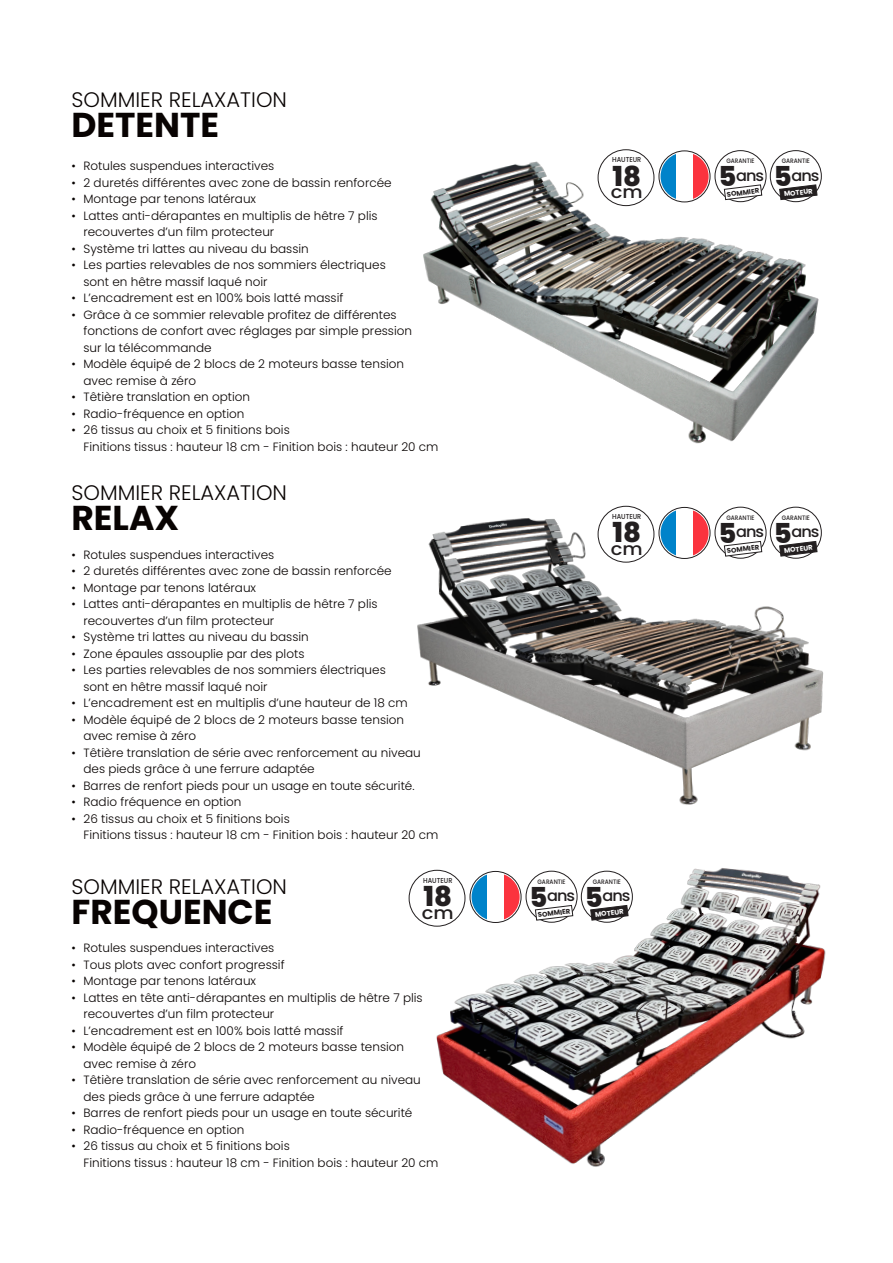
<style>
.page{position:relative;width:893px;height:1263px;background:#fff}
.page>*{position:absolute;margin:0;border:0;box-sizing:border-box;transform-origin:0 0}
.t1{font:700 34.5px "Poppins";color:#080302}
.t2{font:800 27.45px "Poppins";color:#231f20}
.t3{font:300 21px "Poppins";color:#080302}
.t4{font:500 17.55px "Poppins";color:#231f20;scale:1.11 1}
.t5{font:500 15.45px "Poppins";letter-spacing:-.07em;color:#231f20;scale:1.04 1}
.t6{font:300 12px "Poppins";color:#080302}
.t7{font:500 7.2px "Poppins";color:#231f20;scale:.9 1}
.t8{font:700 6.9px "Poppins";color:#231f20}
.t9{font:700 6.9px "Poppins";color:#fff}
.t10{font:500 6.45px "Poppins";color:#231f20;scale:.9 1}
</style>
<div class="page">
<img style="left:410px;top:868px;width:416px;height:299px">
<img style="left:417px;top:505px;width:407px;height:300px">
<img style="left:423px;top:149px;width:399px;height:295px">
<div style="left:598px;top:150px;width:56px;height:56px;background:#fff;border-radius:50%"></div>
<div style="left:598px;top:149px;width:56px;height:57px;border:1px solid #231f20;border-radius:50%"></div>
<div style="left:715px;top:150px;width:51px;height:52px;border:1px solid #231f20;border-radius:50%"></div>
<svg style="left:723px;top:184px;width:40px;height:17px"></svg>
<div style="left:770px;top:150px;width:52px;height:52px;border:1px solid #231f20;border-radius:50%"></div>
<svg style="left:779px;top:184px;width:39px;height:17px"></svg>
<div style="left:659px;top:150px;width:51px;height:52px;border:1px solid #231f20;border-radius:50%"></div>
<svg style="left:660px;top:152px;width:16px;height:48px"></svg>
<div style="left:676px;top:152px;width:17px;height:48px;background:#fff"></div>
<svg style="left:693px;top:152px;width:16px;height:48px"></svg>
<div style="left:598px;top:506px;width:56px;height:56px;background:#fff;border-radius:50%"></div>
<div style="left:598px;top:506px;width:56px;height:57px;border:1px solid #231f20;border-radius:50%"></div>
<div style="left:715px;top:507px;width:51px;height:52px;border:1px solid #231f20;border-radius:50%"></div>
<svg style="left:723px;top:540px;width:40px;height:17px"></svg>
<div style="left:770px;top:507px;width:52px;height:52px;border:1px solid #231f20;border-radius:50%"></div>
<svg style="left:779px;top:540px;width:39px;height:17px"></svg>
<div style="left:659px;top:507px;width:51px;height:52px;border:1px solid #231f20;border-radius:50%"></div>
<svg style="left:660px;top:509px;width:16px;height:48px"></svg>
<div style="left:676px;top:509px;width:17px;height:48px;background:#fff"></div>
<svg style="left:693px;top:509px;width:16px;height:48px"></svg>
<div style="left:409px;top:870px;width:56px;height:56px;background:#fff;border-radius:50%"></div>
<div style="left:409px;top:870px;width:56px;height:57px;border:1px solid #231f20;border-radius:50%"></div>
<div style="left:526px;top:871px;width:51px;height:52px;border:1px solid #231f20;border-radius:50%"></div>
<svg style="left:534px;top:904px;width:40px;height:17px"></svg>
<div style="left:581px;top:871px;width:52px;height:52px;border:1px solid #231f20;border-radius:50%"></div>
<svg style="left:590px;top:904px;width:39px;height:17px"></svg>
<div style="left:470px;top:871px;width:51px;height:52px;border:1px solid #231f20;border-radius:50%"></div>
<svg style="left:472px;top:873px;width:15px;height:48px"></svg>
<div style="left:487px;top:873px;width:17px;height:48px;background:#fff"></div>
<svg style="left:504px;top:873px;width:16px;height:48px"></svg>
<p class="t3" style="left:71px;top:87px;width:217px">SOMMIER RELAXATION</p>
<p class="t1" style="left:71px;top:105px;width:149px">DETENTE</p>
<p class="t6" style="left:71px;top:159px;width:204px">• Rotules suspendues interactives</p>
<p class="t6" style="left:71px;top:175px;width:322px">• 2 duretés différentes avec zone de bassin renforcée</p>
<p class="t6" style="left:71px;top:192px;width:186px">• Montage par tenons latéraux</p>
<p class="t6" style="left:71px;top:208px;width:308px">• Lattes anti-dérapantes en multiplis de hêtre 7 plis</p>
<p class="t6" style="left:83px;top:225px;width:192px">recouvertes d’un film protecteur</p>
<p class="t6" style="left:71px;top:241px;width:239px">• Système tri lattes au niveau du bassin</p>
<p class="t6" style="left:71px;top:258px;width:316px">• Les parties relevables de nos sommiers électriques</p>
<p class="t6" style="left:83px;top:274px;width:185px">sont en hêtre massif laqué noir</p>
<p class="t6" style="left:71px;top:291px;width:273px">• L’encadrement est en 100% bois latté massif</p>
<p class="t6" style="left:71px;top:307px;width:327px">• Grâce à ce sommier relevable profitez de différentes</p>
<p class="t6" style="left:83px;top:324px;width:330px">fonctions de confort avec réglages par simple pression</p>
<p class="t6" style="left:83px;top:340px;width:130px">sur la télécommande</p>
<p class="t6" style="left:71px;top:357px;width:334px">• Modèle équipé de 2 blocs de 2 moteurs basse tension</p>
<p class="t6" style="left:83px;top:373px;width:114px">avec remise à zéro</p>
<p class="t6" style="left:71px;top:390px;width:180px">• Têtière translation en option</p>
<p class="t6" style="left:71px;top:406px;width:174px">• Radio-fréquence en option</p>
<p class="t6" style="left:71px;top:423px;width:220px">• 26 tissus au choix et 5 finitions bois</p>
<p class="t6" style="left:83px;top:439px;width:356px">Finitions tissus : hauteur 18 cm - Finition bois : hauteur 20 cm</p>
<p class="t3" style="left:71px;top:481px;width:217px">SOMMIER RELAXATION</p>
<p class="t1" style="left:71px;top:498px;width:109px">RELAX</p>
<p class="t6" style="left:71px;top:547px;width:204px">• Rotules suspendues interactives</p>
<p class="t6" style="left:71px;top:564px;width:322px">• 2 duretés différentes avec zone de bassin renforcée</p>
<p class="t6" style="left:71px;top:580px;width:186px">• Montage par tenons latéraux</p>
<p class="t6" style="left:71px;top:597px;width:308px">• Lattes anti-dérapantes en multiplis de hêtre 7 plis</p>
<p class="t6" style="left:83px;top:613px;width:192px">recouvertes d’un film protecteur</p>
<p class="t6" style="left:71px;top:630px;width:239px">• Système tri lattes au niveau du bassin</p>
<p class="t6" style="left:71px;top:646px;width:234px">• Zone épaules assouplie par des plots</p>
<p class="t6" style="left:71px;top:663px;width:316px">• Les parties relevables de nos sommiers électriques</p>
<p class="t6" style="left:83px;top:679px;width:185px">sont en hêtre massif laqué noir</p>
<p class="t6" style="left:71px;top:696px;width:338px">• L’encadrement est en multiplis d’une hauteur de 18 cm</p>
<p class="t6" style="left:71px;top:712px;width:334px">• Modèle équipé de 2 blocs de 2 moteurs basse tension</p>
<p class="t6" style="left:83px;top:729px;width:114px">avec remise à zéro</p>
<p class="t6" style="left:71px;top:745px;width:351px">• Têtière translation de série avec renforcement au niveau</p>
<p class="t6" style="left:83px;top:762px;width:233px">des pieds grâce à une ferrure adaptée</p>
<p class="t6" style="left:71px;top:778px;width:345px">• Barres de renfort pieds pour un usage en toute sécurité.</p>
<p class="t6" style="left:71px;top:795px;width:172px">• Radio fréquence en option</p>
<p class="t6" style="left:71px;top:811px;width:220px">• 26 tissus au choix et 5 finitions bois</p>
<p class="t6" style="left:83px;top:828px;width:356px">Finitions tissus : hauteur 18 cm - Finition bois : hauteur 20 cm</p>
<p class="t3" style="left:71px;top:874px;width:217px">SOMMIER RELAXATION</p>
<p class="t1" style="left:71px;top:892px;width:203px">FREQUENCE</p>
<p class="t7" style="left:423px;top:876px;width:34px">HAUTEUR</p>
<p class="t2" style="left:423px;top:881px;width:30px">18</p>
<p class="t4" style="left:422px;top:902px;width:30px">cm</p>
<p class="t6" style="left:71px;top:941px;width:204px">• Rotules suspendues interactives</p>
<p class="t6" style="left:71px;top:957px;width:215px">• Tous plots avec confort progressif</p>
<p class="t6" style="left:71px;top:974px;width:186px">• Montage par tenons latéraux</p>
<p class="t6" style="left:71px;top:990px;width:353px">• Lattes en tête anti-dérapantes en multiplis de hêtre 7 plis</p>
<p class="t6" style="left:83px;top:1007px;width:192px">recouvertes d’un film protecteur</p>
<p class="t6" style="left:71px;top:1023px;width:273px">• L’encadrement est en 100% bois latté massif</p>
<p class="t6" style="left:71px;top:1040px;width:334px">• Modèle équipé de 2 blocs de 2 moteurs basse tension</p>
<p class="t6" style="left:83px;top:1056px;width:114px">avec remise à zéro</p>
<p class="t6" style="left:71px;top:1073px;width:351px">• Têtière translation de série avec renforcement au niveau</p>
<p class="t6" style="left:83px;top:1089px;width:233px">des pieds grâce à une ferrure adaptée</p>
<p class="t6" style="left:71px;top:1106px;width:342px">• Barres de renfort pieds pour un usage en toute sécurité</p>
<p class="t6" style="left:71px;top:1122px;width:174px">• Radio-fréquence en option</p>
<p class="t6" style="left:71px;top:1139px;width:220px">• 26 tissus au choix et 5 finitions bois</p>
<p class="t6" style="left:83px;top:1155px;width:356px">Finitions tissus : hauteur 18 cm - Finition bois : hauteur 20 cm</p>
<p class="t7" style="left:612px;top:156px;width:34px">HAUTEUR</p>
<p class="t2" style="left:612px;top:160px;width:30px">18</p>
<p class="t4" style="left:611px;top:182px;width:30px">cm</p>
<p class="t7" style="left:612px;top:512px;width:34px">HAUTEUR</p>
<p class="t2" style="left:612px;top:517px;width:30px">18</p>
<p class="t4" style="left:611px;top:538px;width:30px">cm</p>
<p class="t10" style="left:537px;top:878px;width:33px">GARANTIE</p>
<p class="t5" style="left:547px;top:887px;width:28px">ans</p>
<p class="t8" style="left:537px;top:911px;width:34px;rotate:-7deg">SOMMIER</p>
<p class="t2" style="left:529px;top:881px;width:19px">5</p>
<p class="t10" style="left:593px;top:878px;width:33px">GARANTIE</p>
<p class="t5" style="left:603px;top:887px;width:28px">ans</p>
<p class="t9" style="left:595px;top:911px;width:30px;rotate:-7deg">MOTEUR</p>
<p class="t2" style="left:585px;top:881px;width:19px">5</p>
<p class="t10" style="left:726px;top:157px;width:33px">GARANTIE</p>
<p class="t5" style="left:736px;top:166px;width:28px">ans</p>
<p class="t8" style="left:726px;top:190px;width:34px;rotate:-7deg">SOMMIER</p>
<p class="t2" style="left:718px;top:161px;width:19px">5</p>
<p class="t10" style="left:782px;top:157px;width:33px">GARANTIE</p>
<p class="t5" style="left:791px;top:166px;width:28px">ans</p>
<p class="t9" style="left:784px;top:190px;width:30px;rotate:-7deg">MOTEUR</p>
<p class="t2" style="left:774px;top:161px;width:19px">5</p>
<p class="t10" style="left:726px;top:514px;width:33px">GARANTIE</p>
<p class="t5" style="left:736px;top:523px;width:28px">ans</p>
<p class="t8" style="left:726px;top:547px;width:34px;rotate:-7deg">SOMMIER</p>
<p class="t2" style="left:718px;top:517px;width:19px">5</p>
<p class="t10" style="left:782px;top:514px;width:33px">GARANTIE</p>
<p class="t5" style="left:791px;top:523px;width:28px">ans</p>
<p class="t9" style="left:784px;top:547px;width:30px;rotate:-7deg">MOTEUR</p>
<p class="t2" style="left:774px;top:517px;width:19px">5</p>
</div>
